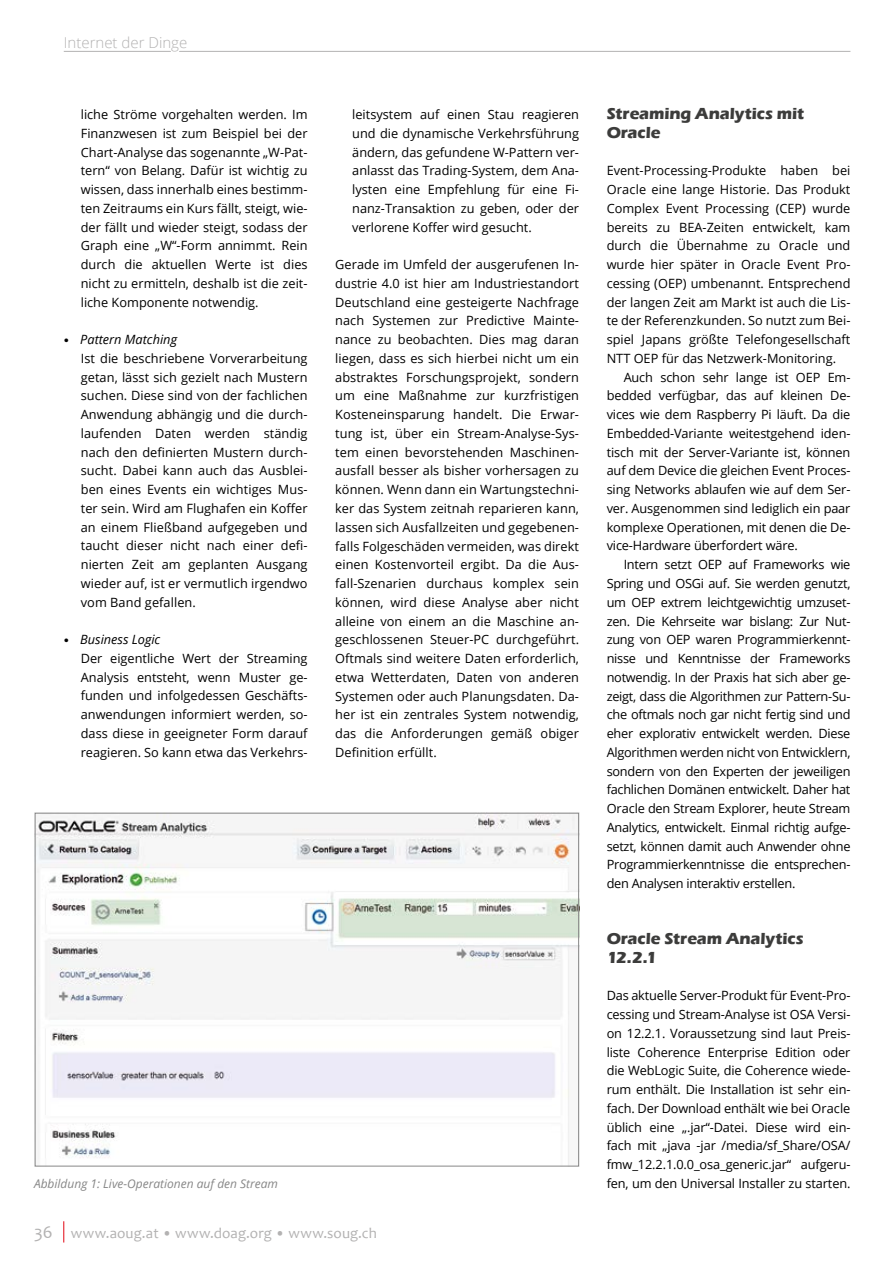
<style>
.page{position:relative;width:893px;height:1263px;background:#fff}
.page>*{position:absolute;margin:0;border:0;box-sizing:border-box;transform-origin:0 0}
.t1{font:700 16.5px/18.8px "Eras ITC";letter-spacing:-.005em;color:#3c3c3b}
.t2{font:15px "Candara";letter-spacing:.01em;color:#b3b2b2}
.t3{font:300 15px "Open Sans";color:#b3b2b2}
.t4{font:12.75px/18.8px "Open Sans";color:#000;text-align:justify}
.t5{font:italic 12px "Open Sans";color:#878787}
.s1{font-family:"Stone Serif Std";font-weight:500;font-size:10.5px}
.s2{font-style:italic}
.s3{font-size:18px}
</style>
<div class="page">
<svg style="left:63px;top:1221px;width:1px;height:21px"></svg>
<hr style="left:64px;top:51px;width:786px;height:1px;background:#b3b2b2">
<img style="left:37px;top:815px;width:540px;height:349px">
<p class="t3" style="left:64px;top:32px;width:125px">Internet der Dinge</p>
<p class="t4" style="left:81px;top:105px;width:228px">liche Ströme vorgehalten werden. Im Finanzwesen ist zum Beispiel bei der Chart-Analyse das sogenannte „W-Pat&shy;tern“ von Belang. Dafür ist wichtig zu wissen, dass innerhalb eines bestimm&shy;ten Zeitraums ein Kurs fällt, steigt, wie&shy;der fällt und wieder steigt, sodass der Graph eine „W“-Form annimmt. Rein durch die aktuellen Werte ist dies nicht zu ermitteln, deshalb ist die zeit&shy;liche Komponente notwendig.</p>
<p class="t4" style="left:81px;top:330px;width:228px;text-align:left;text-indent:-17px"><span class="s1">•</span> <span class="s2">Pattern Matching<br></span>Ist die beschriebene Vorverarbeitung getan, lässt sich gezielt nach Mustern suchen. Diese sind von der fachlichen Anwendung abhängig und die durch&shy;laufenden Daten werden ständig nach den definierten Mustern durch&shy;sucht. Dabei kann auch das Ausblei&shy;ben eines Events ein wichtiges Mus&shy;ter sein. Wird am Flughafen ein Koffer an einem Fließband aufgegeben und taucht dieser nicht nach einer defi&shy;nierten Zeit am geplanten Ausgang wieder auf, ist er vermutlich irgendwo vom Band gefallen.</p>
<p class="t4" style="left:81px;top:630px;width:228px;text-align:left;text-indent:-17px"><span class="s1">•</span> <span class="s2">Business Logic<br></span>Der eigentliche Wert der Streaming Analysis entsteht, wenn Muster ge&shy;funden und infolgedessen Geschäfts&shy;anwendungen informiert werden, so&shy;dass diese in geeigneter Form darauf reagieren. So kann etwa das Verkehrs-</p>
<p class="t4" style="left:352px;top:105px;width:228px">leitsystem auf einen Stau reagieren und die dynamische Verkehrsführung ändern, das gefundene W-Pattern ver&shy;anlasst das Trading-System, dem Ana&shy;lysten eine Empfehlung für eine Fi&shy;nanz-Transaktion zu geben, oder der verlorene Koffer wird gesucht.</p>
<p class="t4" style="left:335px;top:255px;width:245px">Gerade im Umfeld der ausgerufenen In&shy;dustrie 4.0 ist hier am Industriestandort Deutschland eine gesteigerte Nachfrage nach Systemen zur Predictive Mainte&shy;nance zu beobachten. Dies mag daran liegen, dass es sich hierbei nicht um ein abstraktes Forschungsprojekt, sondern um eine Maßnahme zur kurzfristigen Kosteneinsparung handelt. Die Erwar&shy;tung ist, über ein Stream-Analyse-Sys&shy;tem einen bevorstehenden Maschinen&shy;ausfall besser als bisher vorhersagen zu können. Wenn dann ein Wartungstechni&shy;ker das System zeitnah reparieren kann, lassen sich Ausfallzeiten und gegebenen&shy;falls Folgeschäden vermeiden, was direkt einen Kostenvorteil ergibt. Da die Aus&shy;fall-Szenarien durchaus komplex sein können, wird diese Analyse aber nicht alleine von einem an die Maschine an&shy;geschlossenen Steuer-PC durchgeführt.<br>Oftmals sind weitere Daten erforderlich, etwa Wetterdaten, Daten von anderen Systemen oder auch Planungsdaten. Da&shy;her ist ein zentrales System notwendig, das die Anforderungen gemäß obiger Definition erfüllt.</p>
<p class="t1" style="left:607px;top:104px;width:199px">Streaming Analytics mit<br>Oracle</p>
<p class="t4" style="left:607px;top:161px;width:245px">Event-Processing-Produkte haben bei Oracle eine lange Historie. Das Produkt Complex Event Processing (CEP) wurde bereits zu BEA-Zeiten entwickelt, kam durch die Übernahme zu Oracle und wurde hier später in Oracle Event Pro&shy;cessing (OEP) umbenannt. Entsprechend der langen Zeit am Markt ist auch die Lis&shy;te der Referenzkunden. So nutzt zum Bei&shy;spiel Japans größte Telefongesellschaft NTT OEP für das Netzwerk-Monitoring.</p>
<p class="t4" style="left:607px;top:367px;width:245px;text-indent:17px">Auch schon sehr lange ist OEP Em&shy;bedded verfügbar, das auf kleinen De&shy;vices wie dem Raspberry Pi läuft. Da die Embedded-Variante weitestgehend iden&shy;tisch mit der Server-Variante ist, können auf dem Device die gleichen Event Proces&shy;sing Networks ablaufen wie auf dem Ser&shy;ver. Ausgenommen sind lediglich ein paar komplexe Operationen, mit denen die De&shy;vice-Hardware überfordert wäre.</p>
<p class="t4" style="left:607px;top:555px;width:245px;text-indent:17px">Intern setzt OEP auf Frameworks wie Spring und OSGi auf. Sie werden genutzt, um OEP extrem leichtgewichtig umzuset&shy;zen. Die Kehrseite war bislang: Zur Nut&shy;zung von OEP waren Programmierkennt&shy;nisse und Kenntnisse der Frameworks notwendig. In der Praxis hat sich aber ge&shy;zeigt, dass die Algorithmen zur Pattern-Su&shy;che oftmals noch gar nicht fertig sind und eher explorativ entwickelt werden. Diese Algorithmen werden nicht von Entwicklern, sondern von den Experten der jeweiligen fachlichen Domänen entwickelt. Daher hat Oracle den Stream Explorer, heute Stream Analytics, entwickelt. Einmal richtig aufge&shy;setzt, können damit auch Anwender ohne Programmierkenntnisse die entsprechen&shy;den Analysen interaktiv erstellen.</p>
<p class="t1" style="left:607px;top:929px;width:199px">Oracle Stream Analytics<br>12.2.1</p>
<p class="t4" style="left:607px;top:986px;width:245px">Das aktuelle Server-Produkt für Event-Pro&shy;cessing und Stream-Analyse ist OSA Versi&shy;on 12.2.1. Voraussetzung sind laut Preis&shy;liste Coherence Enterprise Edition oder die WebLogic Suite, die Coherence wiede&shy;rum enthält. Die Installation ist sehr ein&shy;fach. Der Download enthält wie bei Oracle üblich eine „.jar“-Datei. Diese wird ein&shy;fach mit „java -jar /media/sf_Share/OSA/ fmw_12.2.1.0.0_osa_generic.jar“ aufgeru-</p>
<p class="t5" style="left:34px;top:1175px;width:246px">Abbildung 1: Live-Operationen auf den Stream</p>
<p class="t4" style="left:607px;top:1174px;width:245px">fen, um den Universal Installer zu starten.</p>
<p class="t2" style="left:34px;top:1223px;width:344px"><span class="s3">36</span> www.aoug.at • www.doag.org • www.soug.ch</p>
</div>
